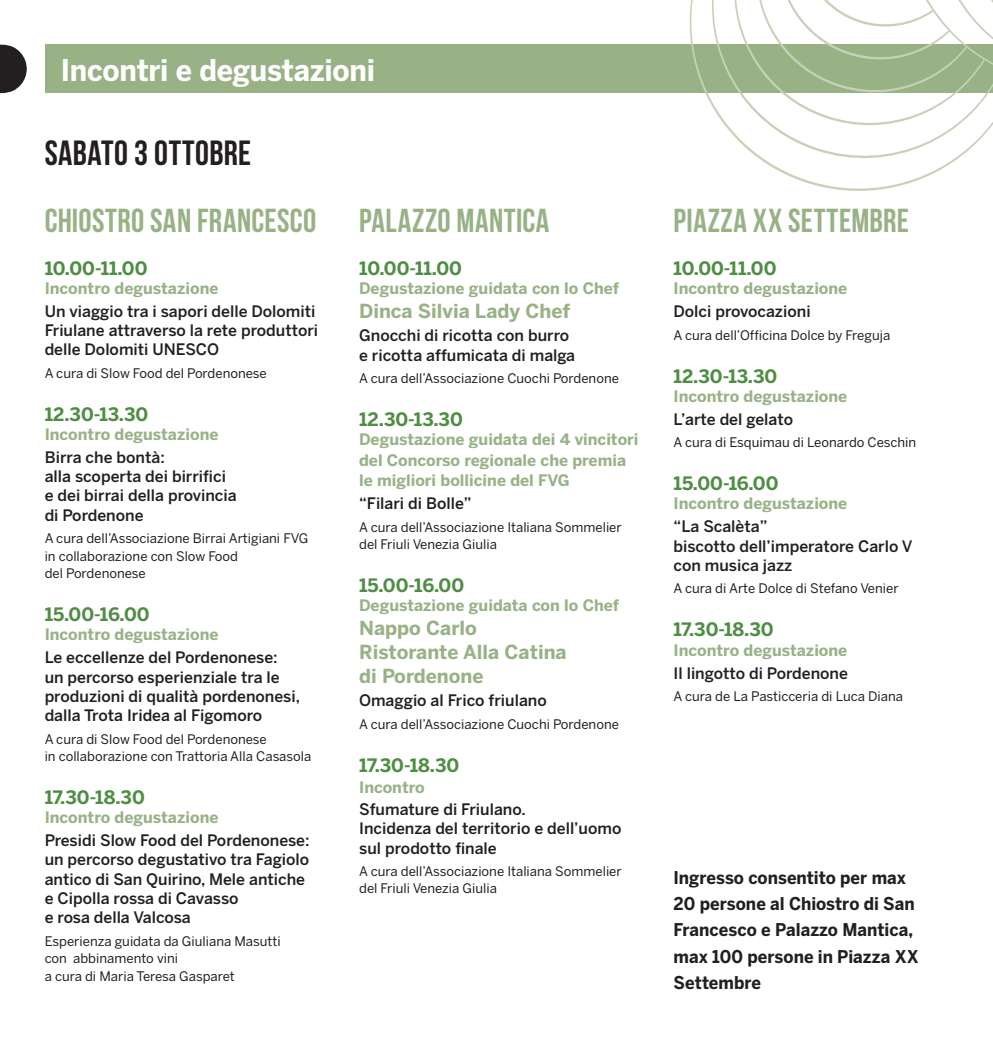
<style>
.page{position:relative;width:993px;height:1042px;background:#fff}
.page>*{position:absolute;margin:0;border:0;box-sizing:border-box;transform-origin:0 0}
._0_GIORNO{font:700 35px "Bebas Neue";letter-spacing:.01em;color:#231f20}
._1_luogo{font:700 33.25px "Bebas Neue";letter-spacing:.01em;color:#98b286}
.t1{font:700 29.75px "Benton Sans";letter-spacing:-.01em;color:#fff;scale:.95 1}
._7_Chef_verde{font:700 19.25px "Benton Sans";color:#98b286}
._2_ora{font:700 18.38px "Benton Sans";color:#4f8d44}
.t2{font:700 17.5px/26.2px "Benton Sans";color:#231f20;scale:.95 1}
._4_titolo{font:500 15.75px/19.2px "Benton Sans";color:#231f20}
._3_incontro_degustaz{font:700 15.75px "Benton Sans";color:#98b286}
._4_titolo-2{font:700 15.75px "Benton Sans";color:#98b286}
._5_A_cura_di{font:13.12px/17.5px "Benton Sans";color:#231f20}
</style>
<div class="page">
<div style="left:45px;top:45px;width:947px;height:48px;background:#98b286"></div>
<svg style="left:0;top:45px;width:27px;height:48px"></svg>
<svg style="left:668px;top:0;width:262px;height:191px"></svg>
<svg style="left:698px;top:0;width:282px;height:175px"></svg>
<svg style="left:728px;top:0;width:264px;height:139px"></svg>
<p class="t1" style="left:61px;top:52px;width:332px">Incontri e degustazioni</p>
<p class="_0_GIORNO" style="left:45px;top:134px;width:208px">SABATO 3 OTTOBRE</p>
<p class="_1_luogo" style="left:45px;top:202px;width:273px">CHIOSTRO SAN FRANCESCO</p>
<p class="_2_ora" style="left:45px;top:257px;width:104px">10.00-11.00</p>
<p class="_3_incontro_degustaz" style="left:45px;top:279px;width:175px">Incontro degustazione</p>
<p class="_4_titolo" style="left:45px;top:301px;width:275px">Un viaggio tra i sapori delle Dolomiti<br>Friulane attraverso la rete produttori delle Dolomiti UNESCO</p>
<p class="_5_A_cura_di" style="left:45px;top:364px;width:223px">A cura di Slow Food del Pordenonese</p>
<p class="_2_ora" style="left:45px;top:403px;width:105px">12.30-13.30</p>
<p class="_3_incontro_degustaz" style="left:45px;top:425px;width:175px">Incontro degustazione</p>
<p class="_4_titolo" style="left:45px;top:447px;width:122px">Birra che bontà:</p>
<p class="_4_titolo" style="left:45px;top:467px;width:193px">alla scoperta dei birrifici e dei birrai della provincia</p>
<p class="_4_titolo" style="left:45px;top:505px;width:100px">di Pordenone</p>
<p class="_5_A_cura_di" style="left:45px;top:529px;width:265px">A cura dell’Associazione Birrai Artigiani FVG in collaborazione con Slow Food<br>del Pordenonese</p>
<p class="_2_ora" style="left:45px;top:603px;width:106px">15.00-16.00</p>
<p class="_3_incontro_degustaz" style="left:45px;top:625px;width:175px">Incontro degustazione</p>
<p class="_4_titolo" style="left:45px;top:648px;width:257px">Le eccellenze del Pordenonese: un percorso esperienziale tra le produzioni di qualità pordenonesi, dalla Trota Iridea al Figomoro</p>
<p class="_5_A_cura_di" style="left:45px;top:730px;width:268px">A cura di Slow Food del Pordenonese<br>in collaborazione con Trattoria Alla Casasola</p>
<p class="_2_ora" style="left:45px;top:786px;width:102px">17.30-18.30</p>
<p class="_3_incontro_degustaz" style="left:45px;top:808px;width:175px">Incontro degustazione</p>
<p class="_4_titolo" style="left:45px;top:830px;width:266px">Presidi Slow Food del Pordenonese:</p>
<p class="_4_titolo" style="left:45px;top:850px;width:266px">un percorso degustativo tra Fagiolo antico di San Quirino, Mele antiche</p>
<p class="_4_titolo" style="left:45px;top:888px;width:195px">e Cipolla rossa di Cavasso</p>
<p class="_4_titolo" style="left:45px;top:907px;width:147px">e rosa della Valcosa</p>
<p class="_5_A_cura_di" style="left:45px;top:932px;width:237px">Esperienza guidata da Giuliana Masutti</p>
<p class="_5_A_cura_di" style="left:45px;top:949px;width:135px">con abbinamento vini</p>
<p class="_5_A_cura_di" style="left:45px;top:967px;width:192px">a cura di Maria Teresa Gasparet</p>
<p class="_1_luogo" style="left:359px;top:202px;width:192px">PALAZZO MANTICA</p>
<p class="_2_ora" style="left:359px;top:257px;width:104px">10.00-11.00</p>
<p class="_3_incontro_degustaz" style="left:359px;top:279px;width:261px">Degustazione guidata con lo Chef</p>
<p class="_7_Chef_verde" style="left:359px;top:300px;width:212px">Dinca Silvia Lady Chef</p>
<p class="_4_titolo" style="left:359px;top:326px;width:217px">Gnocchi di ricotta con burro e ricotta affumicata di malga</p>
<p class="_5_A_cura_di" style="left:359px;top:369px;width:261px">A cura dell’Associazione Cuochi Pordenone</p>
<p class="_2_ora" style="left:359px;top:408px;width:105px">12.30-13.30</p>
<p class="_3_incontro_degustaz" style="left:359px;top:430px;width:281px">Degustazione guidata dei 4 vincitori</p>
<p class="_3_incontro_degustaz" style="left:359px;top:450px;width:268px">del Concorso regionale che premia</p>
<p class="_3_incontro_degustaz" style="left:359px;top:471px;width:212px">le migliori bollicine del FVG</p>
<p class="_4_titolo" style="left:359px;top:493px;width:114px">“Filari di Bolle”</p>
<p class="_5_A_cura_di" style="left:359px;top:518px;width:264px">A cura dell’Associazione Italiana Sommelier del Friuli Venezia Giulia</p>
<p class="_2_ora" style="left:359px;top:574px;width:106px">15.00-16.00</p>
<p class="_3_incontro_degustaz" style="left:359px;top:596px;width:261px">Degustazione guidata con lo Chef</p>
<p class="_7_Chef_verde" style="left:359px;top:617px;width:119px">Nappo Carlo</p>
<p class="_7_Chef_verde" style="left:359px;top:641px;width:209px">Ristorante Alla Catina</p>
<p class="_7_Chef_verde" style="left:359px;top:665px;width:126px">di Pordenone</p>
<p class="_4_titolo" style="left:359px;top:690px;width:189px">Omaggio al Frico friulano</p>
<p class="_5_A_cura_di" style="left:359px;top:715px;width:261px">A cura dell’Associazione Cuochi Pordenone</p>
<p class="_2_ora" style="left:359px;top:754px;width:102px">17.30-18.30</p>
<p class="_4_titolo-2" style="left:359px;top:778px;width:67px">Incontro</p>
<p class="_4_titolo" style="left:359px;top:799px;width:264px">Sfumature di Friulano.<br>Incidenza del territorio e dell’uomo sul prodotto finale</p>
<p class="_5_A_cura_di" style="left:359px;top:862px;width:264px">A cura dell’Associazione Italiana Sommelier del Friuli Venezia Giulia</p>
<p class="_1_luogo" style="left:673px;top:202px;width:237px">PIAZZA XX SETTEMBRE</p>
<p class="_2_ora" style="left:673px;top:257px;width:104px">10.00-11.00</p>
<p class="_3_incontro_degustaz" style="left:673px;top:279px;width:175px">Incontro degustazione</p>
<p class="_4_titolo" style="left:673px;top:302px;width:138px">Dolci provocazioni</p>
<p class="_5_A_cura_di" style="left:673px;top:326px;width:218px">A cura dell’Officina Dolce by Freguja</p>
<p class="_2_ora" style="left:673px;top:365px;width:105px">12.30-13.30</p>
<p class="_3_incontro_degustaz" style="left:673px;top:387px;width:175px">Incontro degustazione</p>
<p class="_4_titolo" style="left:673px;top:409px;width:121px">L’arte del gelato</p>
<p class="_5_A_cura_di" style="left:673px;top:434px;width:244px">A cura di Esquimau di Leonardo Ceschin</p>
<p class="_2_ora" style="left:673px;top:472px;width:106px">15.00-16.00</p>
<p class="_3_incontro_degustaz" style="left:673px;top:494px;width:175px">Incontro degustazione</p>
<p class="_4_titolo" style="left:673px;top:517px;width:240px">“La Scalèta”<br>biscotto dell’imperatore Carlo V con musica jazz</p>
<p class="_5_A_cura_di" style="left:673px;top:580px;width:226px">A cura di Arte Dolce di Stefano Venier</p>
<p class="_2_ora" style="left:673px;top:619px;width:102px">17.30-18.30</p>
<p class="_3_incontro_degustaz" style="left:673px;top:640px;width:175px">Incontro degustazione</p>
<p class="_4_titolo" style="left:673px;top:663px;width:176px">Il lingotto di Pordenone</p>
<p class="_5_A_cura_di" style="left:673px;top:687px;width:231px">A cura de La Pasticceria di Luca Diana</p>
<p class="t2" style="left:673px;top:864px;width:260px">Ingresso consentito per max<br>20 persone al Chiostro di San<br>Francesco e Palazzo Mantica, max 100 persone in Piazza XX<br>Settembre</p>
</div>
